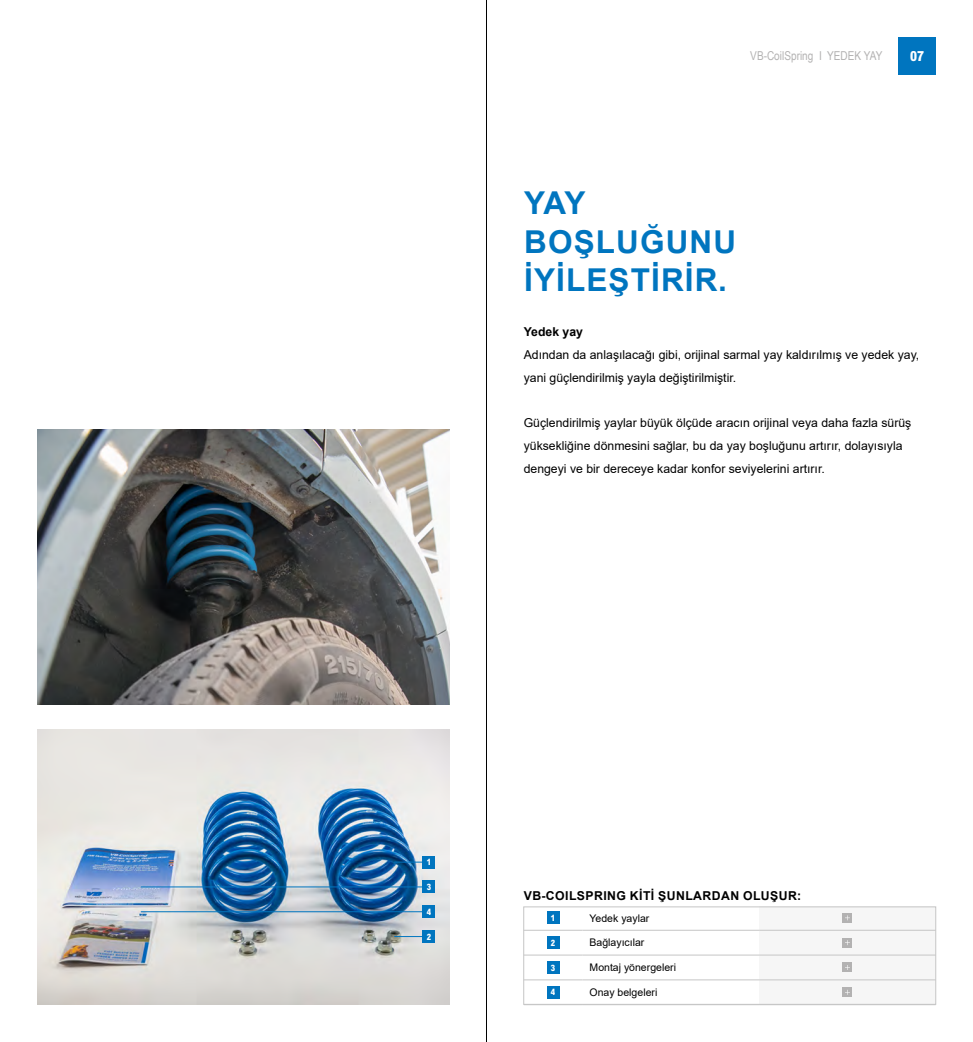
<style>
.page{position:relative;width:973px;height:1042px;background:#fff}
.page>*{position:absolute;margin:0;border:0;box-sizing:border-box;transform-origin:0 0}
.t1{font:700 31.5px/38.5px "Arial";letter-spacing:.035em;color:#0075bf}
.t2{font:800 condensed 14px "Arial MT Std";color:#fff}
.t3{font:12.25px/22.8px "Arial";color:#000}
.t4{font:700 12.25px "Arial";letter-spacing:.035em;color:#000}
.t5{font:12.25px "Arial Narrow";color:#b3b2b2}
.t6{font:700 12.25px "Arial";color:#000}
.t7{font:10.5px "Arial";color:#000}
.t8{font:800 condensed 8.75px "Arial MT Std";color:#fff}
</style>
<div class="page">
<div style="left:898px;top:37px;width:37px;height:37px;background:#0075bf"></div>
<img style="left:37px;top:729px;width:412px;height:276px">
<img style="left:37px;top:429px;width:412px;height:275px">
<div style="left:759px;top:906px;width:176px;height:99px;background:#f6f6f6"></div>
<div style="left:523px;top:906px;width:413px;height:99px;border:1px solid #c6c6c6"></div>
<div style="left:547px;top:911px;width:12px;height:13px;background:#0075bf"></div>
<div style="left:547px;top:936px;width:12px;height:13px;background:#0075bf"></div>
<div style="left:547px;top:961px;width:12px;height:12px;background:#0075bf"></div>
<div style="left:547px;top:986px;width:12px;height:12px;background:#0075bf"></div>
<div style="left:422px;top:881px;width:13px;height:12px;background:#0075bf"></div>
<div style="left:422px;top:856px;width:13px;height:12px;background:#0075bf"></div>
<div style="left:422px;top:930px;width:13px;height:13px;background:#0075bf"></div>
<div style="left:422px;top:905px;width:13px;height:13px;background:#0075bf"></div>
<hr style="left:141px;top:886px;width:282px;height:1px;background:#0075bf">
<svg style="left:394px;top:861px;width:28px;height:1px"></svg>
<svg style="left:394px;top:936px;width:28px;height:1px"></svg>
<hr style="left:141px;top:911px;width:282px;height:1px;background:#0075bf">
<hr style="left:523px;top:930px;width:59px;height:1px;background:#c6c6c6">
<hr style="left:582px;top:930px;width:177px;height:1px;background:#c6c6c6">
<hr style="left:759px;top:930px;width:176px;height:1px;background:#c6c6c6">
<hr style="left:523px;top:955px;width:59px;height:1px;background:#c6c6c6">
<hr style="left:582px;top:955px;width:177px;height:1px;background:#c6c6c6">
<hr style="left:759px;top:955px;width:176px;height:1px;background:#c6c6c6">
<hr style="left:523px;top:979px;width:59px;height:1px;background:#c6c6c6">
<hr style="left:582px;top:979px;width:177px;height:1px;background:#c6c6c6">
<hr style="left:759px;top:979px;width:176px;height:1px;background:#c6c6c6">
<hr style="left:523px;top:1004px;width:59px;height:1px;background:#c6c6c6">
<hr style="left:582px;top:1004px;width:177px;height:1px;background:#c6c6c6">
<hr style="left:759px;top:1004px;width:176px;height:1px;background:#c6c6c6">
<svg style="left:842px;top:913px;width:10px;height:10px"></svg>
<div style="left:842px;top:937px;width:10px;height:10px;background:#b3b2b2"></div>
<div style="left:842px;top:962px;width:10px;height:10px;background:#b3b2b2"></div>
<div style="left:842px;top:987px;width:10px;height:10px;background:#b3b2b2"></div>
<hr style="left:486px;top:0;width:1px;height:1042px;background:#000">
<p class="t5" style="left:750px;top:47px;width:134px">VB-CoilSpring I YEDEK YAY</p>
<p class="t2" style="left:909px;top:47px;width:15px">07</p>
<h1 class="t1" style="left:524px;top:184px;width:213px">YAY<br>BOŞLUĞUNU<br>İYİLEŞTİRİR.</h1>
<p class="t6" style="left:523px;top:323px;width:61px">Yedek yay</p>
<p class="t3" style="left:523px;top:343px;width:397px">Adından da anlaşılacağı gibi, orijinal sarmal yay kaldırılmış ve yedek yay, yani güçlendirilmiş yayla değiştirilmiştir.</p>
<p class="t3" style="left:523px;top:411px;width:389px">Güçlendirilmiş yaylar büyük ölçüde aracın orijinal veya daha fazla sürüş yüksekliğine dönmesini sağlar, bu da yay boşluğunu artırır, dolayısıyla dengeyi ve bir dereceye kadar konfor seviyelerini artırır.</p>
<p class="t8" style="left:426px;top:857px;width:6px">1</p>
<p class="t8" style="left:426px;top:881px;width:6px">3</p>
<p class="t8" style="left:426px;top:906px;width:6px">4</p>
<p class="t8" style="left:426px;top:931px;width:6px">2</p>
<p class="t4" style="left:524px;top:887px;width:279px">VB-COILSPRING KİTİ ŞUNLARDAN OLUŞUR:</p>
<p class="t8" style="left:551px;top:912px;width:6px">1</p>
<p class="t8" style="left:551px;top:937px;width:6px">2</p>
<p class="t8" style="left:551px;top:962px;width:6px">3</p>
<p class="t8" style="left:551px;top:987px;width:6px">4</p>
<p class="t7" style="left:589px;top:911px;width:61px">Yedek yaylar</p>
<p class="t7" style="left:589px;top:935px;width:56px">Bağlayıcılar</p>
<p class="t7" style="left:589px;top:960px;width:88px">Montaj yönergeleri</p>
<p class="t7" style="left:589px;top:985px;width:69px">Onay belgeleri</p>
</div>
